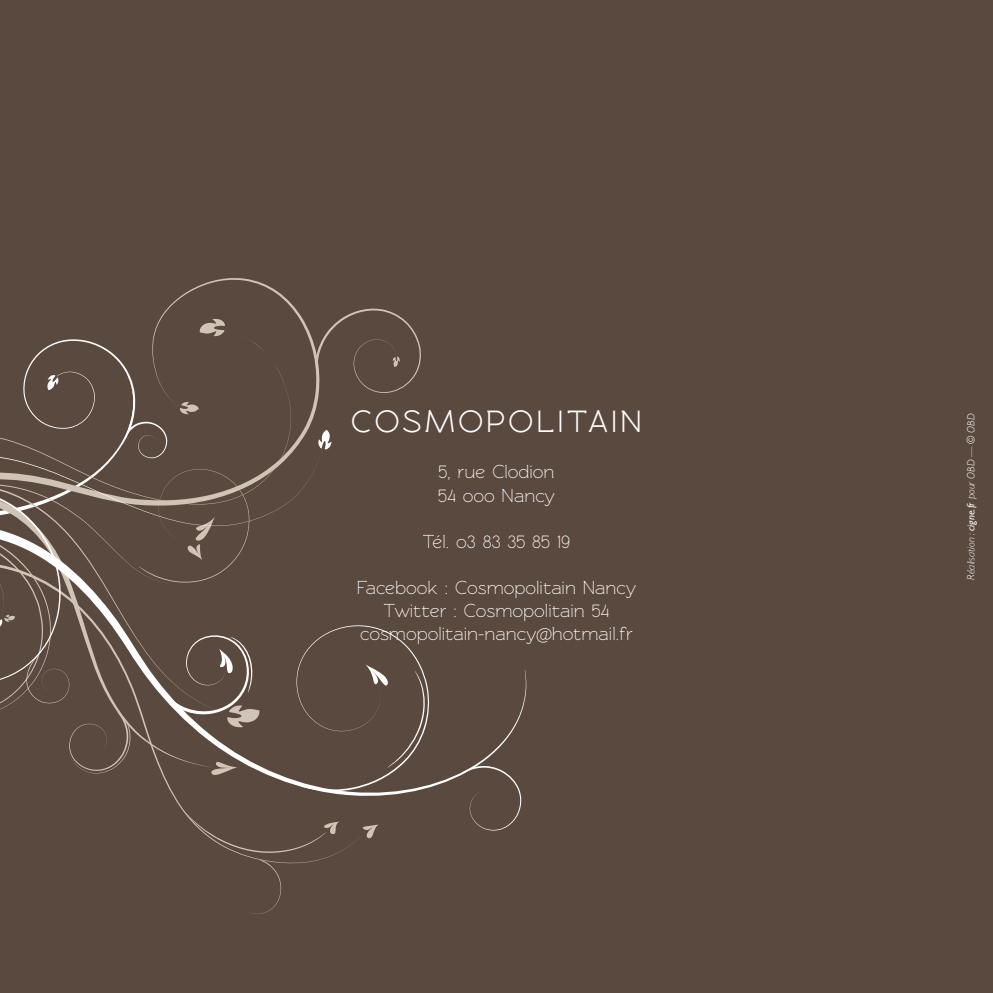
<style>
.page{position:relative;width:993px;height:993px;background:#fff}
.page>*{position:absolute;margin:0;border:0;box-sizing:border-box;transform-origin:0 0}
.t1{font:600 31.5px "Rawengulk";letter-spacing:.1em;color:#fff}
.t2{font:19.25px/23.1px "Rawengulk";color:#fff}
.t3{font:italic 300 10.5px "Gill Sans";color:#fff}
.s1{font-weight:400}
</style>
<div class="page">
<div style="left:0;top:0;width:992px;height:992px;background:#5a493f"></div>
<svg style="left:469px;top:798px;width:53px;height:32px"></svg>
<svg style="left:363px;top:824px;width:16px;height:14px"></svg>
<svg style="left:184px;top:810px;width:157px;height:103px"></svg>
<svg style="left:321px;top:308px;width:100px;height:85px"></svg>
<svg style="left:161px;top:278px;width:160px;height:168px"></svg>
<svg style="left:260px;top:329px;width:32px;height:189px"></svg>
<svg style="left:317px;top:429px;width:14px;height:20px"></svg>
<svg style="left:0;top:317px;width:260px;height:206px"></svg>
<svg style="left:0;top:523px;width:526px;height:275px"></svg>
<h1 class="t1" style="left:351px;top:404px;width:292px">COSMOPOLITAIN</h1>
<p class="t2" style="left:438px;top:460px;width:118px">5, rue Clodion<br>54 ooo Nancy</p>
<p class="t2" style="left:423px;top:529px;width:149px">Tél. o3 83 35 85 19</p>
<p class="t2" style="left:356px;top:575px;width:281px;text-align:center">Facebook : Cosmopolitain Nancy<br>Twitter : Cosmopolitain 54 cosmopolitain-nancy@hotmail.fr</p>
<p class="t3" style="left:964px;top:579px;width:168px;rotate:-90deg">Réalisation : <span class="s1">cigne.fr</span> pour OBD — © OBD</p>
</div>
